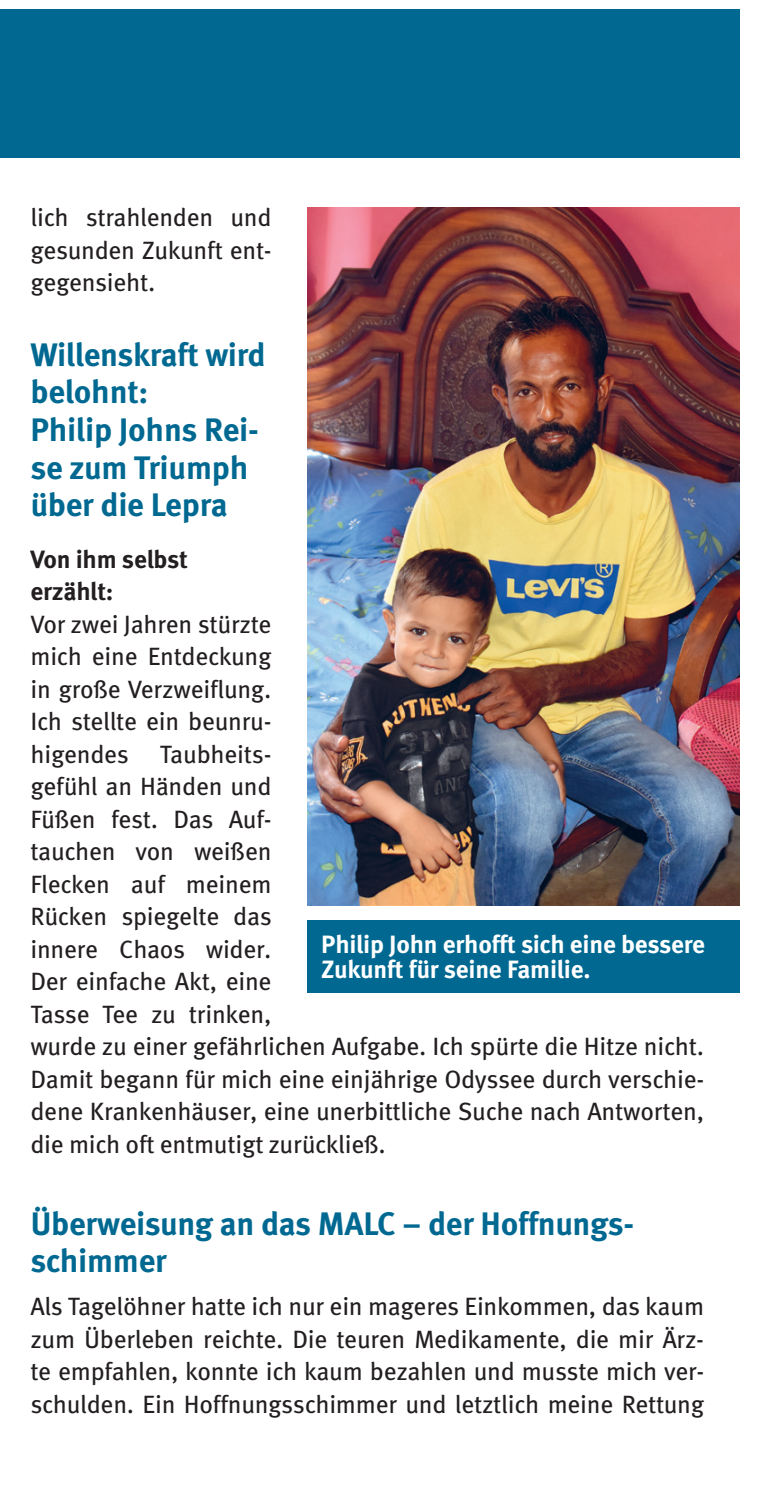
<style>
.page{position:relative;width:763px;height:1507px;background:#fff}
.page>*{position:absolute;margin:0;border:0;box-sizing:border-box;transform-origin:0 0}
.t1{font:700 32.5px/37.5px "Meta OT";letter-spacing:-.01em;color:#016991}
.t2{font:25px/32.5px "Meta OT";letter-spacing:-.01em;color:#231f20;text-align:justify}
.t3{font:700 25px/25px "Meta OT";letter-spacing:-.01em;color:#fff}
.t4{font:700 25px/32.5px "Meta OT";letter-spacing:-.01em;color:#231f20}
</style>
<div class="page">
<div style="left:0;top:9px;width:739px;height:149px;background:#016991"></div>
<img style="left:307px;top:208px;width:432px;height:697px">
<div style="left:307px;top:920px;width:432px;height:72px;background:#016991"></div>
<p class="t2" style="left:30px;top:202px;width:242px">lich strahlenden und gesunden Zukunft ent&shy;gegensieht.</p>
<h1 class="t1" style="left:30px;top:337px;width:237px">Willenskraft wird belohnt:<br>Philip Johns Rei&shy;se zum Triumph über die Lepra</h1>
<p class="t4" style="left:30px;top:543px;width:159px">Von ihm selbst erzählt:</p>
<p class="t2" style="left:30px;top:608px;width:675px;text-align:left">Vor zwei Jahren stürzte<br>mich eine Entdeckung<br>in große Verzweiflung.<br>Ich stellte ein beunru-<br>higendes Taubheits-<br>gefühl an Händen und<br>Füßen fest. Das Auf-<br>tauchen von weißen<br>Flecken auf meinem<br>Rücken spiegelte das<br>innere Chaos wider.<br>Der einfache Akt, eine<br>Tasse Tee zu trinken,<br>wurde zu einer gefährlichen Aufgabe. Ich spürte die Hitze nicht.<br>Damit begann für mich eine einjährige Odyssee durch verschie&shy;dene Krankenhäuser, eine unerbittliche Suche nach Antworten, die mich oft entmutigt zurückließ.</p>
<p class="t3" style="left:321px;top:932px;width:385px">Philip John erhofft sich eine bessere<br>Zukunft für seine Familie.</p>
<h1 class="t1" style="left:30px;top:1205px;width:605px">Überweisung an das MALC – der Hoffnungs&shy;schimmer</h1>
<p class="t2" style="left:30px;top:1291px;width:675px">Als Tagelöhner hatte ich nur ein mageres Einkommen, das kaum zum Überleben reichte. Die teuren Medikamente, die mir Ärz&shy;te empfahlen, konnte ich kaum bezahlen und musste mich ver&shy;schulden. Ein Hoffnungsschimmer und letztlich meine Rettung</p>
</div>
